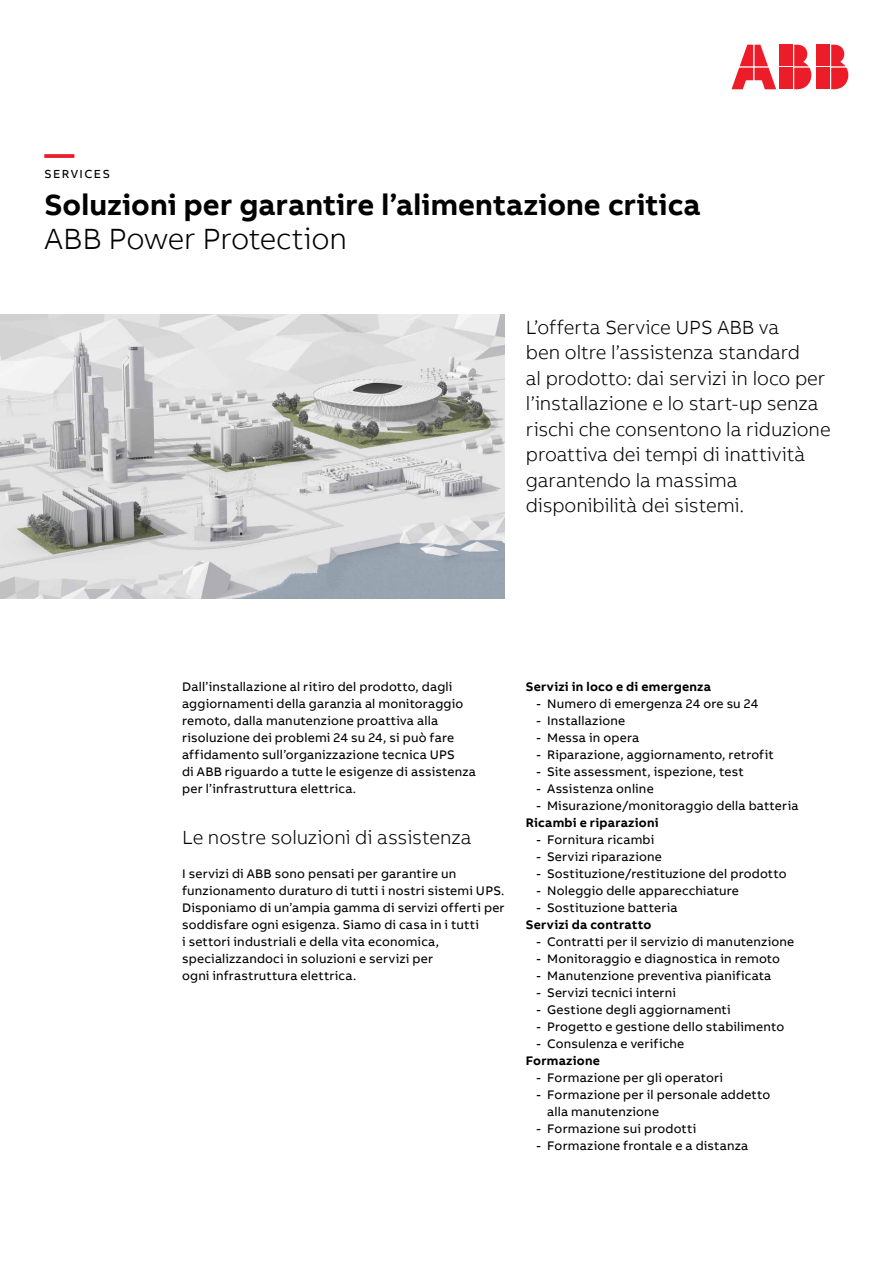
<style>
.page{position:relative;width:893px;height:1263px;background:#fff}
.page>*{position:absolute;margin:0;border:0;box-sizing:border-box;transform-origin:0 0}
.t1{font:700 30px "AB Bvoice";letter-spacing:.005em;color:#000}
.t2{font:300 30px "AB Bvoice";letter-spacing:-.005em;color:#000}
.t3{font:700 30px "AB Bvoice";color:#ed1c29}
.t4{font:300 19.5px/25.5px "AB Bvoice";letter-spacing:-.005em;color:#000}
.t5{font:12.75px/17px "AB Bvoice";letter-spacing:.015em;color:#000}
.t6{font:700 12.75px "AB Bvoice";letter-spacing:.02em;color:#000}
.t7{font:12px "AB Bvoice";letter-spacing:.12em;color:#000}
</style>
<div class="page">
<img style="left:0;top:315px;width:505px;height:283px">
<div style="left:817px;top:45px;width:13px;height:21px;background:#ed1c29"></div>
<div style="left:817px;top:68px;width:13px;height:21px;background:#ed1c29"></div>
<svg style="left:831px;top:45px;width:17px;height:44px"></svg>
<svg style="left:731px;top:45px;width:45px;height:44px"></svg>
<div style="left:780px;top:45px;width:13px;height:21px;background:#ed1c29"></div>
<div style="left:780px;top:68px;width:13px;height:21px;background:#ed1c29"></div>
<svg style="left:794px;top:45px;width:17px;height:44px"></svg>
<h1 class="t3" style="left:45px;top:135px;width:31px">—</h1>
<p class="t7" style="left:45px;top:167px;width:67px">SERVICES</p>
<h1 class="t1" style="left:45px;top:186px;width:657px">Soluzioni per garantire l’alimentazione critica</h1>
<h1 class="t2" style="left:45px;top:221px;width:304px">ABB Power Protection</h1>
<p class="t4" style="left:526px;top:314px;width:306px">L’offerta Service UPS ABB va<br>ben oltre l’assistenza standard<br>al prodotto: dai servizi in loco per l’installazione e lo start-up senza rischi che consentono la riduzione proattiva dei tempi di inattività garantendo la massima disponibilità dei sistemi.</p>
<p class="t5" style="left:182px;top:678px;width:295px">Dall’installazione al ritiro del prodotto, dagli aggiornamenti della garanzia al monitoraggio remoto, dalla manutenzione proattiva alla risoluzione dei problemi 24 su 24, si può fare affidamento sull’organizzazione tecnica UPS<br>di ABB riguardo a tutte le esigenze di assistenza per l’infrastruttura elettrica.</p>
<h2 class="t4" style="left:182px;top:825px;width:291px">Le nostre soluzioni di assistenza</h2>
<p class="t5" style="left:182px;top:865px;width:324px">I servizi di ABB sono pensati per garantire un funzionamento duraturo di tutti i nostri sistemi UPS.<br>Disponiamo di un’ampia gamma di servizi offerti per soddisfare ogni esigenza. Siamo di casa in i tutti<br>i settori industriali e della vita economica, specializzandoci in soluzioni e servizi per<br>ogni infrastruttura elettrica.</p>
<p class="t6" style="left:526px;top:679px;width:187px">Servizi in loco e di emergenza</p>
<p class="t5" style="left:536px;top:695px;width:223px">- Numero di emergenza 24 ore su 24</p>
<p class="t5" style="left:536px;top:712px;width:90px">- Installazione</p>
<p class="t5" style="left:536px;top:729px;width:104px">- Messa in opera</p>
<p class="t5" style="left:536px;top:746px;width:239px">- Riparazione, aggiornamento, retrofit</p>
<p class="t5" style="left:536px;top:763px;width:209px">- Site assessment, ispezione, test</p>
<p class="t5" style="left:536px;top:780px;width:119px">- Assistenza online</p>
<p class="t5" style="left:536px;top:797px;width:264px">- Misurazione/monitoraggio della batteria</p>
<p class="t6" style="left:526px;top:815px;width:134px">Ricambi e riparazioni</p>
<p class="t5" style="left:536px;top:831px;width:119px">- Fornitura ricambi</p>
<p class="t5" style="left:536px;top:848px;width:127px">- Servizi riparazione</p>
<p class="t5" style="left:536px;top:865px;width:252px">- Sostituzione/restituzione del prodotto</p>
<p class="t5" style="left:536px;top:882px;width:204px">- Noleggio delle apparecchiature</p>
<p class="t5" style="left:536px;top:899px;width:143px">- Sostituzione batteria</p>
<p class="t6" style="left:526px;top:917px;width:127px">Servizi da contratto</p>
<p class="t5" style="left:536px;top:933px;width:259px">- Contratti per il servizio di manutenzione</p>
<p class="t5" style="left:536px;top:950px;width:245px">- Monitoraggio e diagnostica in remoto</p>
<p class="t5" style="left:536px;top:967px;width:236px">- Manutenzione preventiva pianificata</p>
<p class="t5" style="left:536px;top:984px;width:141px">- Servizi tecnici interni</p>
<p class="t5" style="left:536px;top:1001px;width:196px">- Gestione degli aggiornamenti</p>
<p class="t5" style="left:536px;top:1018px;width:249px">- Progetto e gestione dello stabilimento</p>
<p class="t5" style="left:536px;top:1035px;width:149px">- Consulenza e verifiche</p>
<p class="t6" style="left:526px;top:1053px;width:76px">Formazione</p>
<p class="t5" style="left:536px;top:1069px;width:188px">- Formazione per gli operatori</p>
<p class="t5" style="left:547px;top:1086px;width:225px;text-indent:-11px">- Formazione per il personale addetto alla manutenzione</p>
<p class="t5" style="left:537px;top:1120px;width:161px">- Formazione sui prodotti</p>
<p class="t5" style="left:537px;top:1137px;width:213px">- Formazione frontale e a distanza</p>
</div>
